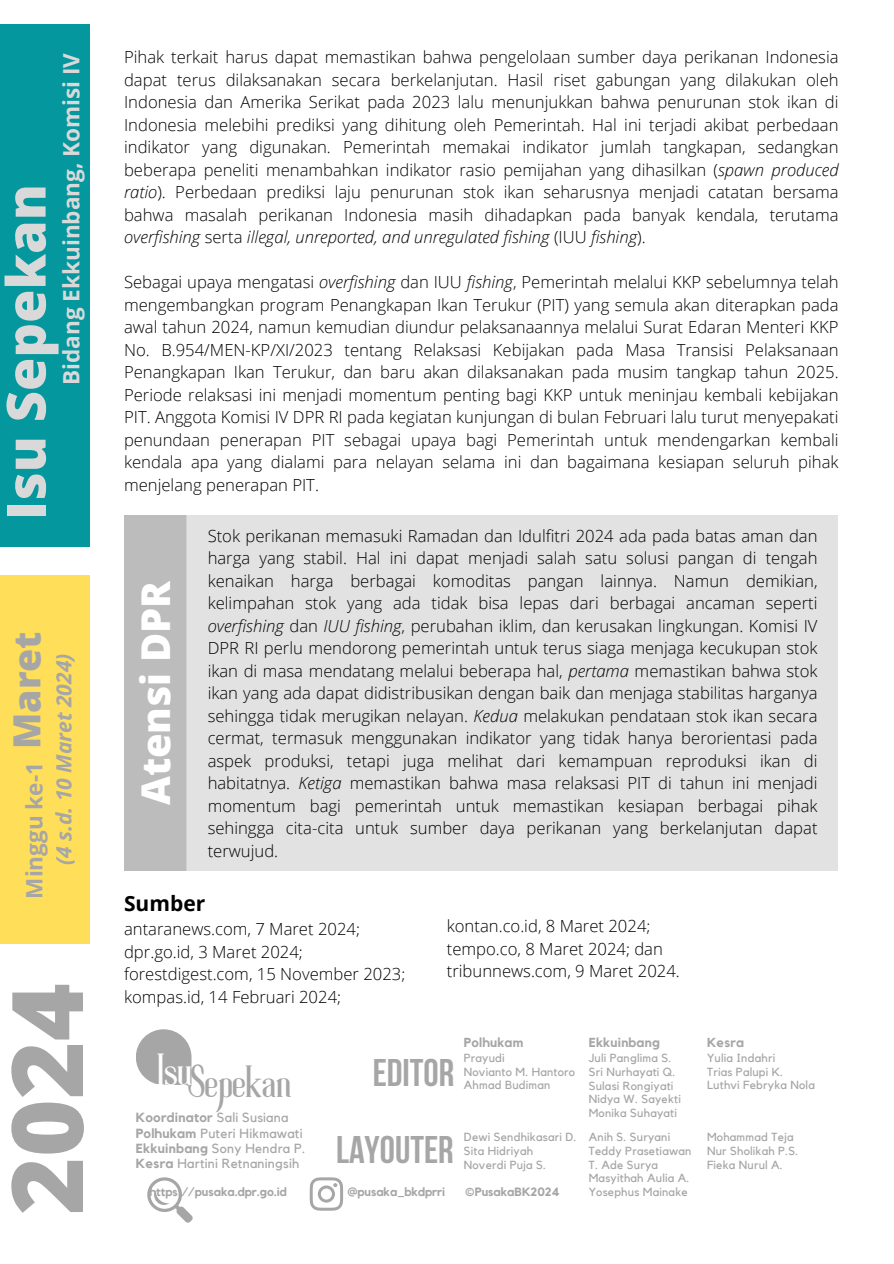
<style>
.page{position:relative;width:894px;height:1264px;background:#fff}
.page>*{position:absolute;margin:0;border:0;box-sizing:border-box;transform-origin:0 0}
.t1{font:800 98.85px "Open Sans";color:#a6a6a6}
.t2{font:800 54px "Open Sans";color:#d9d9d9}
.t3{font:40.65px "Roller Coaster";color:#a6a6a6}
.t4{font:800 39.75px "Open Sans";color:#fff}
.t5{font:700 38.4px "Bebas Neue";color:#a6a6a6}
.t6{font:800 37.5px "Open Sans";color:#a6a6a6}
.t7{font:700 22.5px "Open Sans";color:#d9d9d9}
.t8{font:700 22.5px "Open Sans";color:#a6a6a6}
.t9{font:italic 700 21px "Open Sans";color:#a6a6a6}
.t10{font:700 21px "Open Sans";color:#000}
.t11{font:300 16.65px/22.5px "Open Sans";color:#000;text-align:justify}
.t12{font:13.2px/15.5px "Kollektif";letter-spacing:.02em;color:#a6a6a6}
.t13{font:700 13.05px "Kollektif";letter-spacing:.02em;color:#a6a6a6}
.t14{font:700 12px "Kollektif";color:#a6a6a6}
.t15{font:11.7px/13.6px "Kollektif";letter-spacing:.02em;color:#a6a6a6}
.s1{font-style:italic}
.s2{font-weight:700}
</style>
<div class="page">
<div style="left:124px;top:515px;width:62px;height:356px;background:#bcbcbc"></div>
<div style="left:186px;top:515px;width:652px;height:356px;background:#e2e2e2"></div>
<div style="left:0;top:25px;width:89px;height:522px;background:#04979d"></div>
<div style="left:0;top:575px;width:89px;height:368px;background:#ffde59"></div>
<svg style="left:136px;top:1029px;width:55px;height:55px;background:#b3b3b3"></svg>
<svg style="left:309px;top:1177px;width:34px;height:33px"></svg>
<svg style="left:147px;top:1177px;width:46px;height:45px"></svg>
<h3 class="t7" style="left:55px;top:385px;width:333px;rotate:-90deg">Bidang Ekkuinbang, Komisi IV</h3>
<h2 class="t2" style="left:-12px;top:520px;width:337px;rotate:-90deg">Isu Sepekan</h2>
<h3 class="t6" style="left:0;top:749px;width:119px;rotate:-90deg">Maret</h3>
<h3 class="t8" style="left:18px;top:898px;width:138px;rotate:-90deg">Minggu ke-1</h3>
<p class="t9" style="left:49px;top:865px;width:214px;rotate:-90deg">(4 s.d. 10 Maret 2024)</p>
<h1 class="t1" style="left:-23px;top:1214px;width:233px;rotate:-90deg">2024</h1>
<p class="t11" style="left:124px;top:45px;width:715px">Pihak terkait harus dapat memastikan bahwa pengelolaan sumber daya perikanan Indonesia dapat terus dilaksanakan secara berkelanjutan. Hasil riset gabungan yang dilakukan oleh Indonesia dan Amerika Serikat pada 2023 lalu menunjukkan bahwa penurunan stok ikan di Indonesia melebihi prediksi yang dihitung oleh Pemerintah. Hal ini terjadi akibat perbedaan indikator yang digunakan. Pemerintah memakai indikator jumlah tangkapan, sedangkan beberapa peneliti menambahkan indikator rasio pemijahan yang dihasilkan (<span class="s1">spawn produced ratio</span>). Perbedaan prediksi laju penurunan stok ikan seharusnya menjadi catatan bersama bahwa masalah perikanan Indonesia masih dihadapkan pada banyak kendala, terutama <span class="s1">overfishing</span> serta <span class="s1">illegal, unreported, and unregulated fishing</span> (IUU <span class="s1">fishing</span>).</p>
<p class="t11" style="left:124px;top:270px;width:715px">Sebagai upaya mengatasi <span class="s1">overfishing</span> dan IUU <span class="s1">fishing</span>, Pemerintah melalui KKP sebelumnya telah mengembangkan program Penangkapan Ikan Terukur (PIT) yang semula akan diterapkan pada awal tahun 2024, namun kemudian diundur pelaksanaannya melalui Surat Edaran Menteri KKP No. B.954/MEN-KP/XI/2023 tentang Relaksasi Kebijakan pada Masa Transisi Pelaksanaan Penangkapan Ikan Terukur, dan baru akan dilaksanakan pada musim tangkap tahun 2025.<br>Periode relaksasi ini menjadi momentum penting bagi KKP untuk meninjau kembali kebijakan PIT. Anggota Komisi IV DPR RI pada kegiatan kunjungan di bulan Februari lalu turut menyepakati penundaan penerapan PIT sebagai upaya bagi Pemerintah untuk mendengarkan kembali kendala apa yang dialami para nelayan selama ini dan bagaimana kesiapan seluruh pihak menjelang penerapan PIT.</p>
<h3 class="t4" style="left:128px;top:805px;width:226px;rotate:-90deg">Atensi DPR</h3>
<p class="t11" style="left:207px;top:524px;width:611px">Stok perikanan memasuki Ramadan dan Idulfitri 2024 ada pada batas aman dan harga yang stabil. Hal ini dapat menjadi salah satu solusi pangan di tengah kenaikan harga berbagai komoditas pangan lainnya. Namun demikian, kelimpahan stok yang ada tidak bisa lepas dari berbagai ancaman seperti <span class="s1">overfishing</span> dan <span class="s1">IUU fishing</span>, perubahan iklim, dan kerusakan lingkungan. Komisi IV DPR RI perlu mendorong pemerintah untuk terus siaga menjaga kecukupan stok ikan di masa mendatang melalui beberapa hal, <span class="s1">pertama</span> memastikan bahwa stok ikan yang ada dapat didistribusikan dengan baik dan menjaga stabilitas harganya sehingga tidak merugikan nelayan. <span class="s1">Kedua</span> melakukan pendataan stok ikan secara cermat, termasuk menggunakan indikator yang tidak hanya berorientasi pada aspek produksi, tetapi juga melihat dari kemampuan reproduksi ikan di habitatnya. <span class="s1">Ketiga</span> memastikan bahwa masa relaksasi PIT di tahun ini menjadi momentum bagi pemerintah untuk memastikan kesiapan berbagai pihak sehingga cita-cita untuk sumber daya perikanan yang berkelanjutan dapat terwujud.</p>
<p class="t10" style="left:124px;top:888px;width:83px">Sumber</p>
<p class="t11" style="left:124px;top:917px;width:283px;text-align:left">antaranews.com, 7 Maret 2024; dpr.go.id, 3 Maret 2024; forestdigest.com, 15 November 2023; kompas.id, 14 Februari 2024;</p>
<p class="t11" style="left:446px;top:914px;width:234px;text-align:left">kontan.co.id, 8 Maret 2024; tempo.co, 8 Maret 2024; dan tribunnews.com, 9 Maret 2024.</p>
<h3 class="t3" style="left:157px;top:1066px;width:135px"><sup>Isu</sup>Sepekan</h3>
<p class="t12" style="left:136px;top:1110px;width:171px"><span class="s2">Koordinator</span> Sali Susiana<br><span class="s2">Polhukam</span> Puteri Hikmawati<br><span class="s2">Ekkuinbang</span> Sony Hendra P.<br><span class="s2">Kesra</span> Hartini Retnaningsih</p>
<p class="t14" style="left:149px;top:1186px;width:139px">https://pusaka.dpr.go.id</p>
<h3 class="t5" style="left:372px;top:1057px;width:83px">EDITOR</h3>
<p class="t13" style="left:463px;top:1036px;width:61px">Polhukam</p>
<p class="t15" style="left:463px;top:1051px;width:113px">Prayudi<br>Novianto M. Hantoro<br>Ahmad Budiman</p>
<p class="t13" style="left:588px;top:1036px;width:72px">Ekkuinbang</p>
<p class="t15" style="left:588px;top:1051px;width:94px">Juli Panglima S.<br>Sri Nurhayati Q.<br>Sulasi Rongiyati<br>Nidya W. Sayekti<br>Monika Suhayati</p>
<h3 class="t5" style="left:336px;top:1134px;width:119px">LAYOUTER</h3>
<p class="t15" style="left:463px;top:1130px;width:114px">Dewi Sendhikasari D.<br>Sita Hidriyah<br>Noverdi Puja S.</p>
<p class="t14" style="left:347px;top:1186px;width:99px">@pusaka_bkdprri</p>
<p class="t14" style="left:464px;top:1186px;width:97px">©PusakaBK2024</p>
<p class="t15" style="left:588px;top:1130px;width:104px">Anih S. Suryani<br>Teddy Prasetiawan<br>T. Ade Surya<br>Masyithah Aulia A.<br>Yosephus Mainake</p>
<p class="t13" style="left:706px;top:1036px;width:39px">Kesra</p>
<p class="t15" style="left:706px;top:1051px;width:109px">Yulia Indahri<br>Trias Palupi K.<br>Luthvi Febryka Nola</p>
<p class="t15" style="left:706px;top:1130px;width:93px">Mohammad Teja<br>Nur Sholikah P.S.<br>Fieka Nurul A.</p>
</div>
